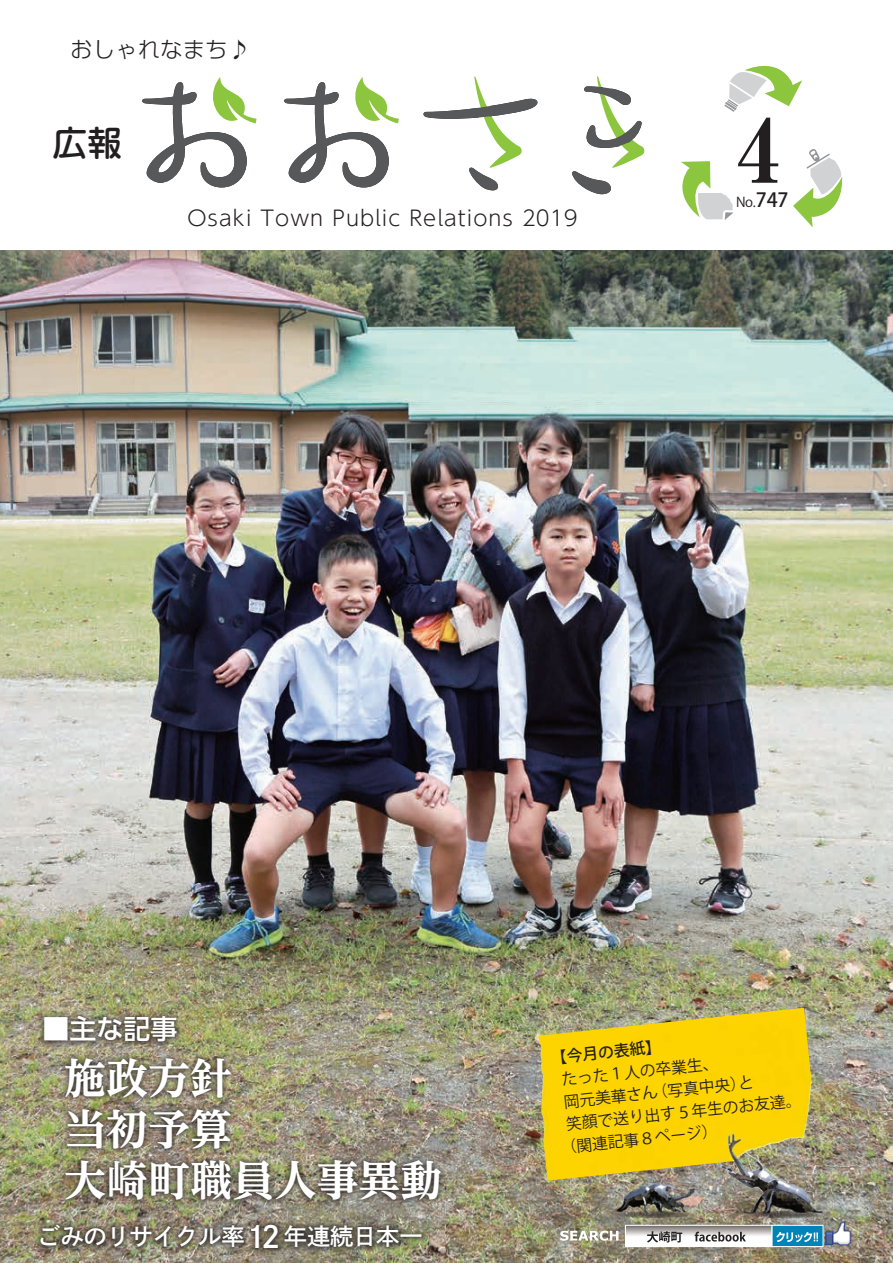
<style>
.page{position:relative;width:893px;height:1263px;background:#fff}
.page>*{position:absolute;margin:0;border:0;box-sizing:border-box;transform-origin:0 0}
.t1{font:700 expanded 87px "Ryumin Pr 6";color:#231f20}
.t2{font:700 expanded 42px "UD Reimin Pr 6";color:#fff}
.t3{font:500 34.5px "UD Shin M Go Pr 6";color:#231f20}
.t4{font:500 27px "UD Shin Go Pr 6";color:#fff}
.t5{font:23.25px "Shuei Go Kin Std B";letter-spacing:-.01em;color:#fff}
.t6{font:300 22.5px "UD Shin Go Pr 6";color:#231f20}
.t7{font:300 21px "UD Shin Go Pr 6";letter-spacing:.05em;color:#231f20}
.t8{font:15.75px "Koz Go Pro";color:#231f20}
.t9{font:500 15.75px "Koz Go Pro";color:#231f20}
.t10{font:13.5px "Koz Go Pro";color:#231f20}
.s1{font-weight:500;font-size:19.5px}
.s2{font-size:30px}
</style>
<div class="page">
<img style="left:0;top:251px;width:893px;height:1012px">
<svg style="left:724px;top:65px;width:78px;height:47px"></svg>
<svg style="left:793px;top:149px;width:50px;height:78px"></svg>
<svg style="left:681px;top:161px;width:52px;height:59px"></svg>
<svg style="left:560px;top:1231px;width:58px;height:10px"></svg>
<img style="left:825px;top:1220px;width:30px;height:27px">
<svg style="left:625px;top:1225px;width:199px;height:22px"></svg>
<div style="left:34px;top:1218px;width:394px;height:36px;background:#231f20;opacity:.75"></div>
<img style="left:604px;top:1180px;width:109px;height:38px">
<svg style="left:142px;top:77px;width:115px;height:110px"></svg>
<svg style="left:284px;top:77px;width:115px;height:110px"></svg>
<svg style="left:423px;top:76px;width:114px;height:114px"></svg>
<svg style="left:572px;top:76px;width:73px;height:118px"></svg>
<div style="left:59px;top:1051px;width:388px;height:155px;background:#231f20;opacity:.75"></div>
<div style="left:38px;top:1010px;width:146px;height:38px;background:#231f20;opacity:.75"></div>
<img style="left:538px;top:1008px;width:274px;height:172px">
<img style="left:713px;top:1122px;width:121px;height:96px">
<p class="t6" style="left:70px;top:31px;width:182px">おしゃれなまち♪</p>
<p class="t3" style="left:53px;top:114px;width:70px">広報</p>
<p class="t7" style="left:187px;top:201px;width:392px">Osaki Town Public Relations 2019</p>
<p class="t1" style="left:736px;top:82px;width:45px">４</p>
<p class="t10" style="left:736px;top:193px;width:54px">No.<span class="s1">747</span></p>
<p class="t4" style="left:43px;top:1007px;width:136px">■主な記事</p>
<p class="t2" style="left:64px;top:1044px;width:170px">施政方針</p>
<p class="t2" style="left:64px;top:1095px;width:170px">当初予算</p>
<p class="t2" style="left:64px;top:1146px;width:379px">大崎町職員人事異動</p>
<p class="t5" style="left:37px;top:1220px;width:387px">ごみのリサイクル率<span class="s2">12</span>年連続日本一</p>
<p class="t9" style="left:550px;top:1048px;width:112px;rotate:-6deg">【今月の表紙】</p>
<p class="t8" style="left:560px;top:1069px;width:159px;rotate:-6deg">たった１人の卒業生、</p>
<p class="t8" style="left:563px;top:1092px;width:192px;rotate:-6deg">岡元美華さん（写真中央）と</p>
<p class="t8" style="left:565px;top:1114px;width:238px;rotate:-6deg">笑顔で送り出す５年生のお友達。</p>
<p class="t8" style="left:560px;top:1137px;width:159px;rotate:-6deg">（関連記事８ページ）</p>
</div>
